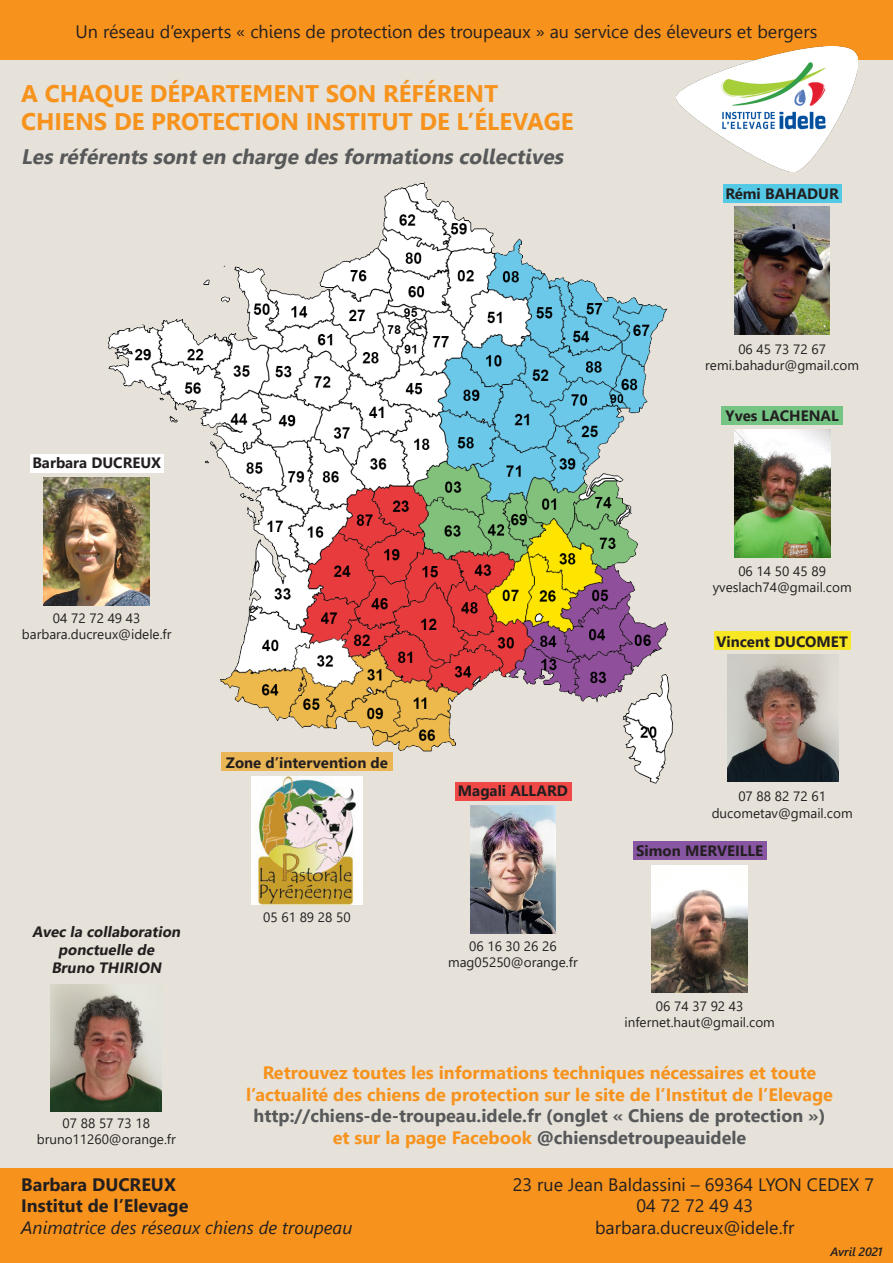
<style>
.page{position:relative;width:893px;height:1263px;background:#fff}
.page>*{position:absolute;margin:0;border:0;box-sizing:border-box;transform-origin:0 0}
.t1{font:700 24px "Leelawadee";color:#f7931d}
.t2{font:italic 700 21px "Leelawadee";color:#57585a}
.t3{font:700 18px/21.6px "Segoe UI";color:#f7931d;text-align:center}
.t4{font:18px "Leelawadee";color:#231f20}
.t5{font:18px "Segoe UI";color:#231f20}
.t6{font:italic 18px "Segoe UI";color:#231f20}
.t7{font:700 18px "Segoe UI";color:#231f20}
.t8{font:700 15px "Segoe UI";color:#231f20}
.t9{font:italic 700 15px/18px "Segoe UI";color:#231f20;text-align:center}
.t10{font:13.5px "Segoe UI";color:#231f20}
.t11{font:italic 600 12px "Segoe UI";color:#231f20}
.s1{color:#57585a}
</style>
<div class="page">
<div style="left:0;top:60px;width:893px;height:1109px;background:#e6e2d9"></div>
<div style="left:0;top:0;width:893px;height:60px;background:#f7931d"></div>
<div style="left:0;top:1169px;width:893px;height:94px;background:#f7931d"></div>
<img style="left:96px;top:172px;width:587px;height:622px">
<div style="left:723px;top:184px;width:118px;height:19px;background:#53c9e6"></div>
<img style="left:734px;top:206px;width:96px;height:128px">
<div style="left:722px;top:406px;width:121px;height:19px;background:#75c484"></div>
<img style="left:734px;top:429px;width:96px;height:128px">
<div style="left:455px;top:782px;width:116px;height:18px;background:#ef4846"></div>
<div style="left:633px;top:842px;width:134px;height:18px;background:#8855a2"></div>
<img style="left:471px;top:805px;width:85px;height:128px">
<img style="left:652px;top:865px;width:96px;height:128px">
<div style="left:221px;top:752px;width:172px;height:19px;background:#eab555"></div>
<img style="left:251px;top:777px;width:111px;height:127px">
<img style="left:51px;top:984px;width:111px;height:128px">
<div style="left:714px;top:631px;width:137px;height:19px;background:#f7e623"></div>
<img style="left:727px;top:654px;width:111px;height:127px">
<div style="left:30px;top:454px;width:134px;height:19px;background:#fff"></div>
<img style="left:44px;top:477px;width:106px;height:128px">
<img style="left:676px;top:47px;width:181px;height:125px">
<p class="t4" style="left:76px;top:22px;width:743px">Un réseau d’experts « chiens de protection des troupeaux » au service des éleveurs et bergers</p>
<p class="t1" style="left:21px;top:79px;width:478px">A CHAQUE DÉPARTEMENT SON RÉFÉRENT</p>
<p class="t1" style="left:21px;top:108px;width:554px">CHIENS DE PROTECTION INSTITUT DE L’ÉLEVAGE</p>
<p class="t2" style="left:21px;top:145px;width:548px">Les référents sont en charge des formations collectives</p>
<p class="t8" style="left:725px;top:180px;width:115px">Rémi BAHADUR</p>
<p class="t8" style="left:32px;top:449px;width:130px">Barbara DUCREUX</p>
<p class="t10" style="left:53px;top:605px;width:89px">04 72 72 49 43</p>
<p class="t10" style="left:22px;top:622px;width:151px">barbara.ducreux@idele.fr</p>
<p class="t8" style="left:226px;top:748px;width:164px">Zone d’intervention de</p>
<p class="t9" style="left:32px;top:921px;width:154px">Avecla collaboration ponctuelle de</p>
<p class="t9" style="left:51px;top:957px;width:115px">Bruno THIRION</p>
<p class="t10" style="left:263px;top:905px;width:89px">05 61 89 28 50</p>
<p class="t10" style="left:738px;top:337px;width:89px">06 45 73 72 67</p>
<p class="t10" style="left:705px;top:353px;width:155px">remi.bahadur@gmail.com</p>
<p class="t8" style="left:726px;top:401px;width:115px">Yves LACHENAL</p>
<p class="t10" style="left:738px;top:558px;width:89px">06 14 50 45 89</p>
<p class="t10" style="left:713px;top:574px;width:140px">yveslach74@gmail.com</p>
<p class="t8" style="left:716px;top:627px;width:133px">Vincent DUCOMET</p>
<p class="t8" style="left:458px;top:777px;width:112px">Magali ALLARD</p>
<p class="t10" style="left:469px;top:933px;width:89px">06 16 30 26 26</p>
<p class="t10" style="left:448px;top:950px;width:131px">mag05250@orange.fr</p>
<p class="t10" style="left:738px;top:784px;width:89px">07 88 82 72 61</p>
<p class="t10" style="left:712px;top:800px;width:142px">ducometav@gmail.com</p>
<p class="t8" style="left:636px;top:836px;width:128px">Simon MERVEILLE</p>
<p class="t10" style="left:656px;top:993px;width:89px">06 74 37 92 43</p>
<p class="t10" style="left:624px;top:1009px;width:152px">infernet.haut@gmail.com</p>
<p class="t10" style="left:63px;top:1110px;width:89px">07 88 57 73 18</p>
<p class="t10" style="left:37px;top:1126px;width:141px">bruno11260@orange.fr</p>
<p class="t3" style="left:246px;top:1061px;width:588px">Retrouvez toutes les informations techniques nécessaires et toute l’actualité des chiens de protection sur le site de l’Institut de l’Elevage <span class="s1">http://chiens-de-troupeau.idele.fr (onglet « Chiens de protection ») </span>et sur la page Facebook <span class="s1">@chiensdetroupeauidele</span></p>
<p class="t7" style="left:21px;top:1167px;width:156px">Barbara DUCREUX</p>
<p class="t7" style="left:21px;top:1189px;width:169px">Institut de l’Elevage</p>
<p class="t6" style="left:21px;top:1210px;width:333px">Animatrice des réseaux chiens de troupeau</p>
<p class="t5" style="left:513px;top:1167px;width:363px">23 rue Jean Baldassini – 69364 LYON CEDEX 7</p>
<p class="t5" style="left:636px;top:1189px;width:118px">04 72 72 49 43</p>
<p class="t5" style="left:595px;top:1210px;width:201px">barbara.ducreux@idele.fr</p>
<p class="t11" style="left:830px;top:1240px;width:54px">Avril 2021</p>
</div>
